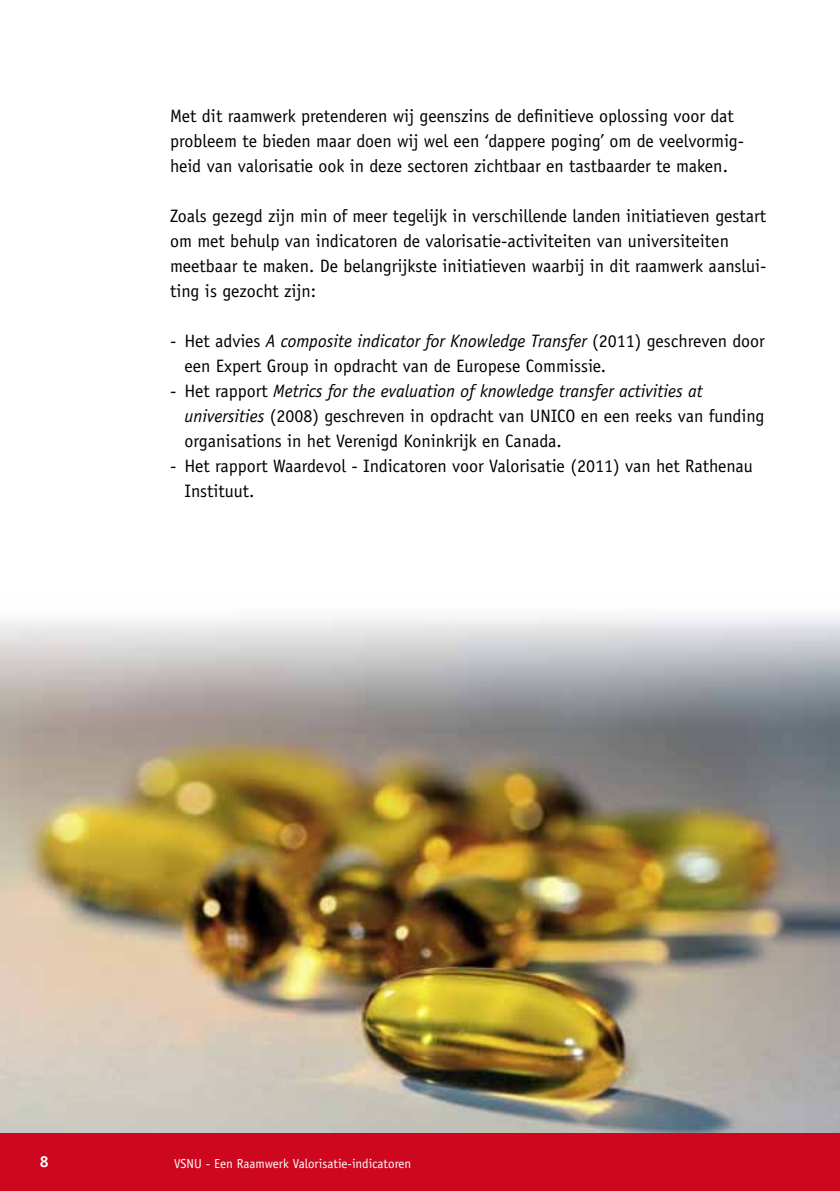
<style>
.page{position:relative;width:840px;height:1191px;background:#fff}
.page>*{position:absolute;margin:0;border:0;box-sizing:border-box;transform-origin:0 0}
.t1{font:18px/25px "Officina Sans";color:#000}
.t2{font:700 16px "Officina Sans";color:#fff}
.t3{font:13px "Officina Sans";color:#fff}
.s1{font-style:italic}
</style>
<div class="page">
<div style="left:0;top:1132px;width:839px;height:59px;background:#cd071e"></div>
<img style="left:0;top:616px;width:839px;height:516px">
<p class="t1" style="left:170px;top:103px;width:575px">Met dit raamwerk pretenderen wij geenszins de definitieve oplossing voor dat probleem te bieden maar doen wij wel een ‘dappere poging’ om de veelvormig&shy;heid van valorisatie ook in deze sectoren zichtbaar en tastbaarder te maken.</p>
<p class="t1" style="left:170px;top:203px;width:597px">Zoals gezegd zijn min of meer tegelijk in verschillende landen initiatieven gestart om met behulp van indicatoren de valorisatie-activiteiten van universiteiten meetbaar te maken. De belangrijkste initiatieven waarbij in dit raamwerk aanslui&shy;ting is gezocht zijn:</p>
<p class="t1" style="left:184px;top:328px;width:581px;text-indent:-14px">- Het advies <span class="s1">A composite indicator for Knowledge Transfer</span> (2011) geschreven door een Expert Group in opdracht van de Europese Commissie.</p>
<p class="t1" style="left:184px;top:378px;width:581px;text-indent:-14px">- Het rapport <span class="s1">Metrics for the evaluation of knowledge transfer activities at universities</span> (2008) geschreven in opdracht van UNICO en een reeks van funding organisations in het Verenigd Koninkrijk en Canada.</p>
<p class="t1" style="left:184px;top:453px;width:569px;text-indent:-14px">- Het rapport Waardevol - Indicatoren voor Valorisatie (2011) van het Rathenau<br>Instituut.</p>
<p class="t2" style="left:40px;top:1151px;width:10px">8</p>
<p class="t3" style="left:174px;top:1155px;width:238px">VSNU - Een Raamwerk Valorisatie-indicatoren</p>
</div>
